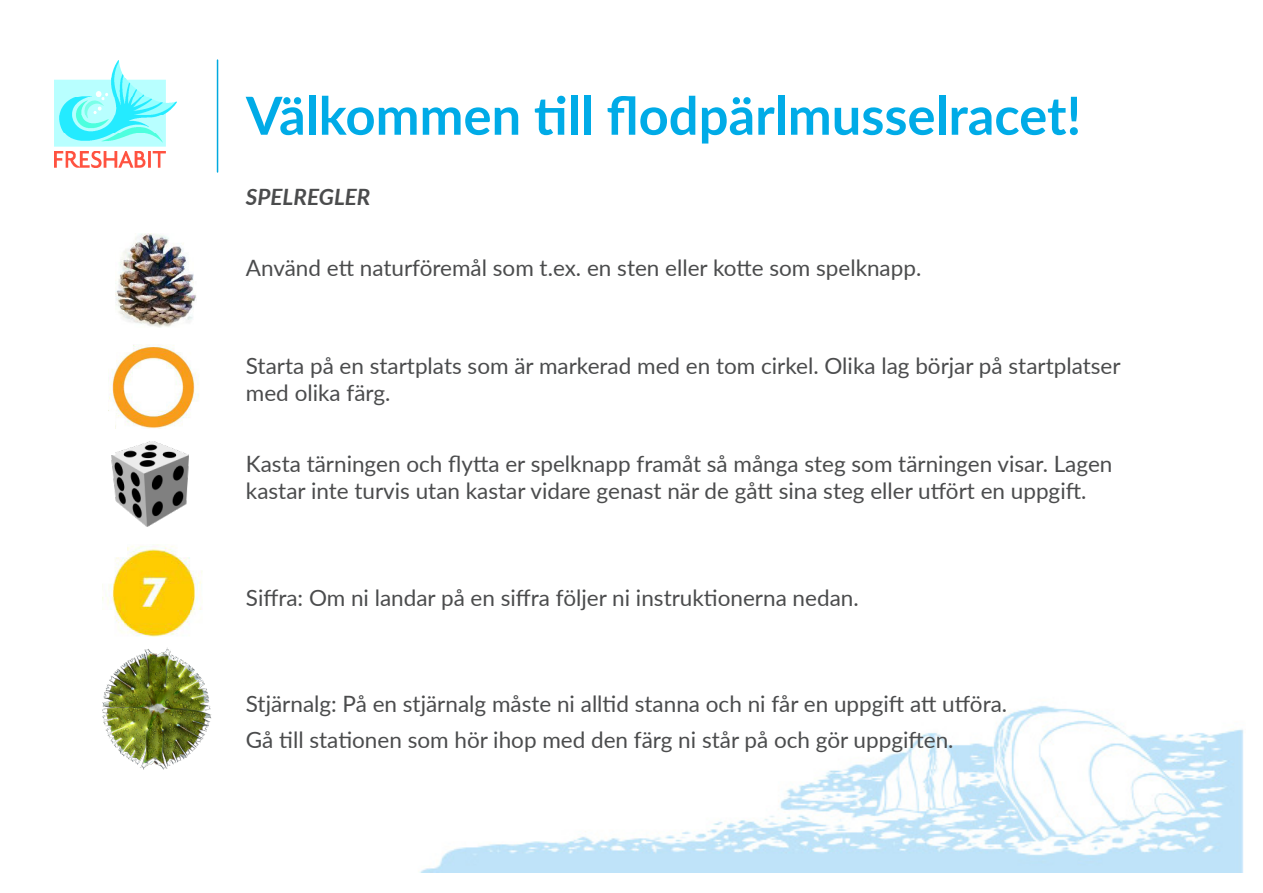
<style>
.page{position:relative;width:1263px;height:893px;background:#fff}
.page>*{position:absolute;margin:0;border:0;box-sizing:border-box;transform-origin:0 0}
.h1_blå{font:700 52.5px "Lato";color:#00abe7}
.h3_grå{font:22.5px/27px "Lato";color:#4b4c4d}
.h3_grå-2{font:italic 700 22.5px "Lato";color:#4b4c4d}
</style>
<div class="page">
<img style="left:419px;top:705px;width:825px;height:168px">
<hr style="left:217px;top:60px;width:1px;height:112px;background:#00a9df">
<img style="left:54px;top:60px;width:123px;height:108px">
<img style="left:115px;top:233px;width:81px;height:94px">
<img style="left:111px;top:442px;width:77px;height:84px">
<img style="left:103px;top:544px;width:100px;height:93px">
<img style="left:102px;top:647px;width:109px;height:123px">
<img style="left:109px;top:345px;width:90px;height:83px">
<div style="left:77px;top:410px;width:38px;height:45px;background:#fff"></div>
<p class="h1_blå" style="left:246px;top:77px;width:837px">Välkommen till flodpärlmusselracet!</p>
<p class="h3_grå-2" style="left:246px;top:181px;width:126px">SPELREGLER</p>
<p class="h3_grå" style="left:246px;top:254px;width:677px">Använd ett naturföremål som t.ex. en sten eller kotte som spelknapp.</p>
<p class="h3_grå" style="left:246px;top:352px;width:876px">Starta på en startplats som är markerad med en tom cirkel. Olika lag börjar på startplatser med olika färg.</p>
<p class="h3_grå" style="left:246px;top:450px;width:868px">Kasta tärningen och flytta er spelknapp framåt så många steg som tärningen visar. Lagen kastar inte turvis utan kastar vidare genast när de gått sina steg eller utfört en uppgift.</p>
<p class="h3_grå" style="left:246px;top:583px;width:614px">Siffra: Om ni landar på en siffra följer ni instruktionerna nedan.</p>
<p class="h3_grå" style="left:246px;top:690px;width:763px">Stjärnalg: På en stjärnalg måste ni alltid stanna och ni får en uppgift att utföra.</p>
<p class="h3_grå" style="left:246px;top:725px;width:709px">Gå till stationen som hör ihop med den färg ni står på och gör uppgiften.</p>
</div>
